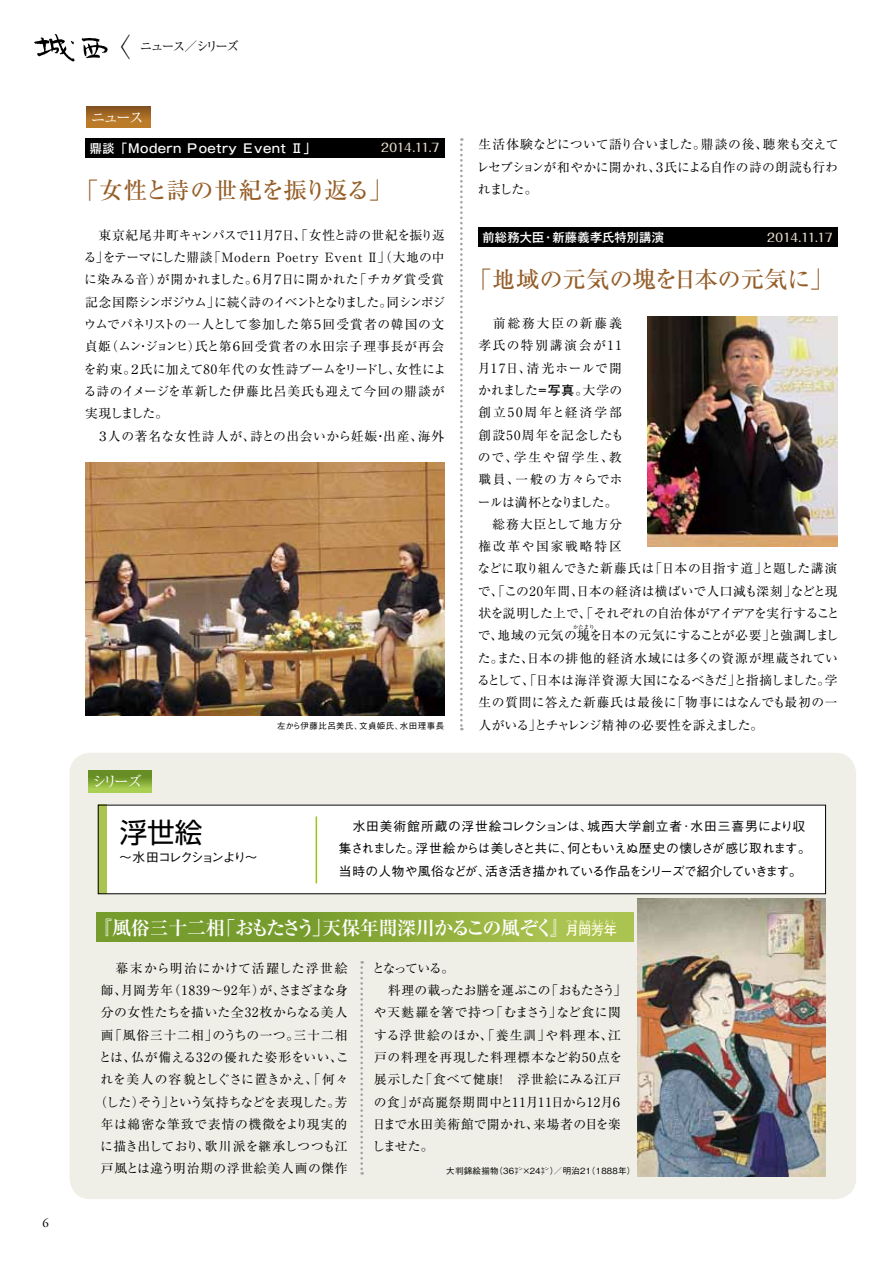
<style>
.page{position:relative;width:893px;height:1263px;background:#fff}
.page>*{position:absolute;margin:0;border:0;box-sizing:border-box;transform-origin:0 0}
.t1{font:27.6px "Shin Go Pro";color:#000}
.t2{font:300 26.55px "Akashi Std";color:#000}
.t3{font:500 23.4px "Ryumin Pro";letter-spacing:-.01em;color:#955e29}
.t4{font:500 23.4px "Ryumin Pro";letter-spacing:-.045em;color:#955e29}
.t5{font:700 19.2px "Ryumin Pro";letter-spacing:-.04em;color:#fff}
.t6{font:14.85px "Ryumin Pro";letter-spacing:-.145em;color:#fff}
.t7{font:12.75px/22.4px "Ryumin Pro";letter-spacing:.02em;color:#000}
.t8{font:12.75px/22.4px "Ryumin Pro";letter-spacing:-.025em;color:#000}
.t9{font:12.75px/22.4px "Ryumin Pro";letter-spacing:.04em;color:#000;text-align:center}
.t10{font:500 12.75px/22.4px "Gothic BBB Pr 5";letter-spacing:-.065em;color:#000}
.t11{font:500 12.75px "Gothic BBB Pr 5";letter-spacing:-.155em;color:#000}
.t12{font:12.75px "Ryumin Pro";letter-spacing:-.145em;color:#000}
.t13{font:500 12.75px "Gothic MB101 Pro";color:#fffde4}
.t14{font:12.75px "Adobe Garamond Pro";color:#000}
.t15{font:500 12.15px "Gothic MB101 Pro";letter-spacing:.03em;color:#fff;scale:.3 1}
.t16{font:500 12.15px "Gothic MB101 Pro";letter-spacing:.03em;color:#fff}
.t17{font:500 11.7px "Folk Pro";letter-spacing:-.03em;color:#e9ddcd;scale:.95 1}
.t18{font:500 8.55px "Gothic BBB Pr 5";letter-spacing:.03em;color:#000}
.t19{font:500 8.55px "Gothic BBB Pro";letter-spacing:.055em;color:#000}
.t20{font:700 5.25px "Futo Go B101 Pr 5";letter-spacing:.2em;color:#fffde4}
.t21{font:700 5.25px "Futo Min A101 Pr 5";color:#000}
.s1{font-weight:700}
.s2{font-family:"Futo Go B101 Pro";font-weight:700}
.s3{font-family:"Gothic MB101 Pro";font-weight:500;font-size:12.75px;color:#fffde4}
</style>
<div class="page">
<svg style="left:82px;top:38px;width:26px;height:20px"></svg>
<svg style="left:34px;top:34px;width:41px;height:27px"></svg>
<div style="left:85px;top:138px;width:359px;height:20px;background:#000"></div>
<div style="left:478px;top:227px;width:360px;height:20px;background:#000"></div>
<svg style="left:460px;top:138px;width:3px;height:592px"></svg>
<img style="left:85px;top:462px;width:359px;height:253px">
<div style="left:86px;top:106px;width:64px;height:22px;background:linear-gradient(to bottom,#885520,#c4822a)"></div>
<img style="left:647px;top:316px;width:191px;height:231px">
<div style="left:70px;top:753px;width:786px;height:446px;background:#efefe8;border-radius:21px"></div>
<div style="left:98px;top:805px;width:727px;height:89px;background:#fff"></div>
<div style="left:98px;top:805px;width:8px;height:89px;background:#aac351"></div>
<hr style="left:316px;top:816px;width:1px;height:67px;background:#9ec317">
<div style="left:97px;top:912px;width:537px;height:30px;background:linear-gradient(to right,#699124,#acc451)"></div>
<svg style="left:88px;top:771px;width:64px;height:21px"></svg>
<svg style="left:360px;top:961px;width:3px;height:214px"></svg>
<img style="left:638px;top:898px;width:188px;height:279px">
<p class="t14" style="left:43px;top:1215px;width:8px">6</p>
<h2 class="t2" style="left:104px;top:28px;width:28px">〈</h2>
<p class="t12" style="left:140px;top:36px;width:101px">ニュース／シリーズ</p>
<p class="t6" style="left:91px;top:106px;width:55px">ニュース</p>
<p class="t15" style="left:86px;top:138px;width:766px">　鼎談「Ｍodern Ｐoetry Ｅvent Ⅱ」</p>
<p class="t17" style="left:381px;top:138px;width:63px">2014.11.7</p>
<h3 class="t4" style="left:75px;top:172px;width:333px">「女性と詩の世紀を振り返る」　</h3>
<p class="t8" style="left:84px;top:223px;width:364px">　東京紀尾井町キャンパスで11月７日、「女性と詩の世紀を振り返る」をテーマにした鼎談「Ｍｏｄｅｒｎ Ｐｏｅｔｒｙ Ｅｖｅｎｔ Ⅱ」（大地の中に染みる音）が開かれました。６月７日に開かれた「チカダ賞受賞記念国際シンポジウム」に続く詩のイベントとなりました。同シンポジウムでパネリストの一人として参加した第５回受賞者の韓国の文貞姫（ムン・ジョンヒ）氏と第６回受賞者の水田宗子理事長が再会を約束。２氏に加えて80年代の女性詩ブームをリードし、女性による詩のイメージを革新した伊藤比呂美氏も迎えて今回の鼎談が実現しました。<br>　３人の著名な女性詩人が、詩との出会いから妊娠・出産、海外</p>
<p class="t6" style="left:92px;top:770px;width:52px">シリーズ</p>
<p class="t19" style="left:277px;top:719px;width:169px">左から伊藤比呂美氏、文貞姫氏、水田理事長</p>
<p class="t7" style="left:477px;top:133px;width:363px;text-align:justify">生活体験などについて語り合いました。鼎談の後、聴衆も交えてレセプションが和やかに開かれ、３氏による自作の詩の朗読も行われました。</p>
<p class="t16" style="left:482px;top:227px;width:183px">前総務大臣・新藤義孝氏特別講演</p>
<p class="t17" style="left:767px;top:227px;width:70px">2014.11.17</p>
<h3 class="t3" style="left:468px;top:261px;width:366px">「地域の元気の塊を日本の元気に」</h3>
<p class="t7" style="left:477px;top:311px;width:364px">　前総務大臣の新藤義<br>孝氏の特別講演会が11<br>月17日、清光ホールで開<br>かれました<span class="s1">＝</span><span class="s2">写真</span>。大学の<br>創立50周年と経済学部<br>創設50周年を記念したも<br>ので、学生や留学生、教<br>職員、一般の方々らでホ<br>ールは満杯となりました。<br>　総務大臣として地方分<br>権改革や国家戦略特区<br>などに取り組んできた新藤氏は「日本の目指す道」と題した講演で、「この20年間、日本の経済は横ばいで人口減も深刻」などと現状を説明した上で、「それぞれの自治体がアイデアを実行することで、地域の元気の塊を日本の元気にすることが必要」と強調しまし</p>
<p class="t21" style="left:573px;top:622px;width:23px">かたまり</p>
<p class="t7" style="left:477px;top:646px;width:362px;text-align:justify">た。また、日本の排他的経済水域には多くの資源が埋蔵されているとして、「日本は海洋資源大国になるべきだ」と指摘しました。学生の質問に答えた新藤氏は最後に「物事にはなんでも最初の一人がいる」とチャレンジ精神の必要性を訴えました。</p>
<h1 class="t1" style="left:120px;top:810px;width:84px">浮世絵</h1>
<p class="t11" style="left:119px;top:847px;width:140px">～水田コレクションより～</p>
<p class="t10" style="left:339px;top:814px;width:473px">　水田美術館所蔵の浮世絵コレクションは、城西大学創立者･水田三喜男により収集されました。浮世絵からは美しさと共に、何ともいえぬ歴史の懐しさが感じ取れます。当時の人物や風俗などが、活き活き描かれている作品をシリーズで紹介していきます。</p>
<h3 class="t5" style="left:93px;top:913px;width:487px">『風俗三十二相「おもたさう」天保年間深川かるこの風ぞく』<span class="s3">月</span></h3>
<p class="t20" style="left:566px;top:917px;width:51px">つきおかよしとし</p>
<p class="t13" style="left:578px;top:920px;width:40px">岡芳年</p>
<p class="t9" style="left:94px;top:956px;width:256px">　幕末から明治にかけて活躍した浮世絵師、月岡芳年（1839～92年）が、さまざまな身分の女性たちを描いた全32枚からなる美人画「風俗三十二相」のうちの一つ。三十二相とは、仏が備える32の優れた姿形をいい、これを美人の容貌としぐさに置きかえ、「何々（した）そう」という気持ちなどを表現した。芳年は綿密な筆致で表情の機微をより現実的に描き出しており、歌川派を継承しつつも江戸風とは違う明治期の浮世絵美人画の傑作</p>
<p class="t7" style="left:372px;top:956px;width:256px">となっている。<br>　料理の載ったお膳を運ぶこの「おもたさう」や天麩羅を箸で持つ「むまさう」など食に関する浮世絵のほか、「養生訓」や料理本、江戸の料理を再現した料理標本など約50点を展示した「食べて健康！　浮世絵にみる江戸の食」が高麗祭期間中と11月11日から12月６日まで水田美術館で開かれ、来場者の目を楽しませた。</p>
<p class="t18" style="left:446px;top:1164px;width:191px">大判錦絵揃物（36㌢×24㌢）／明治21（1888年）</p>
</div>
